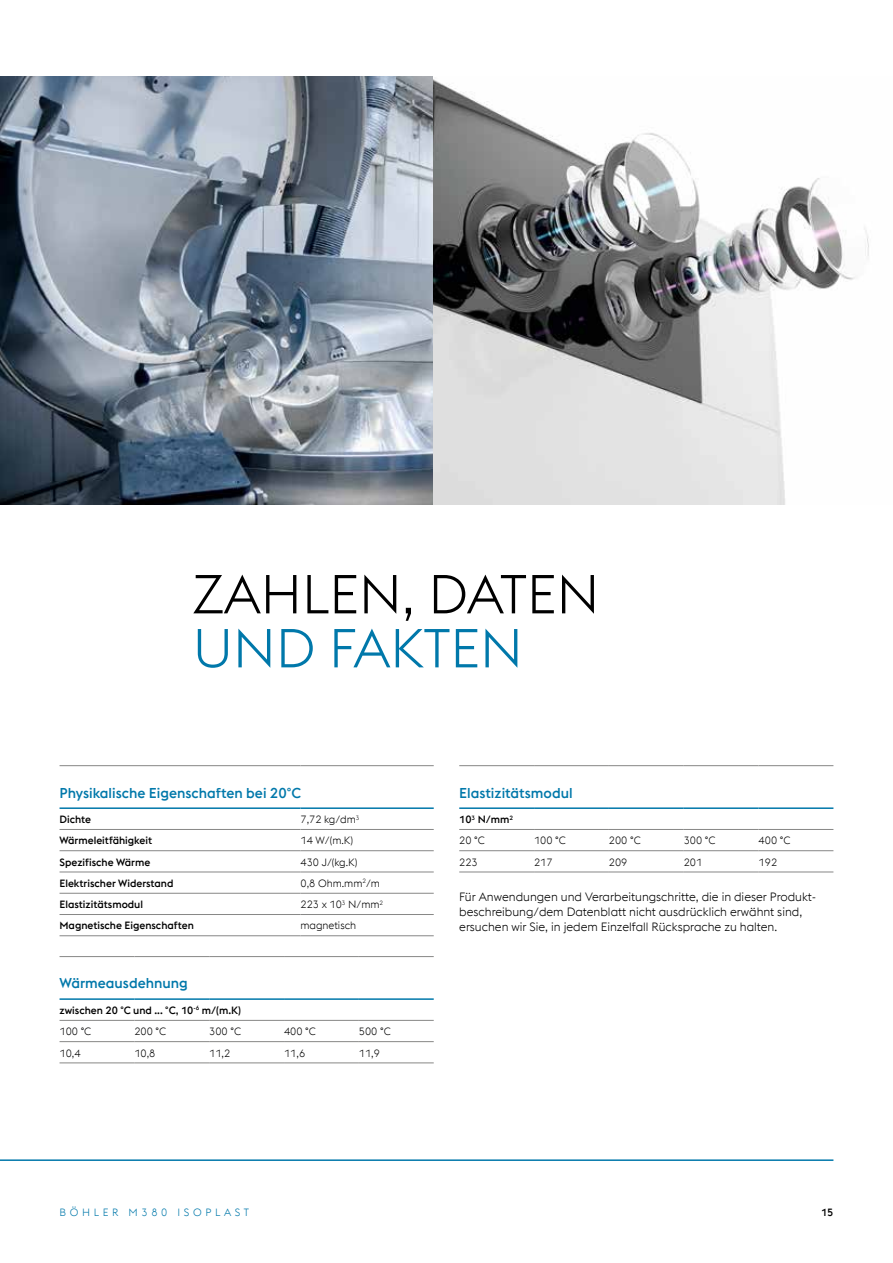
<style>
.page{position:relative;width:893px;height:1263px;background:#fff}
.page>*{position:absolute;margin:0;border:0;box-sizing:border-box;transform-origin:0 0}
.t1{font:300 54px "voestalpine";color:#000}
.t2{font:300 54px "voestalpine";color:#0078aa}
.t3{font:500 14.25px "voestalpine";color:#0078aa}
.t4{font:300 12px/15px "voestalpine";color:#000}
.t5{font:500 10.5px/21.3px "voestalpine";color:#000}
.t6{font:300 10.5px "voestalpine";color:#000}
.t7{font:300 10.5px "voestalpine";letter-spacing:.35em;color:#0078aa}
.s1{font-weight:300}
</style>
<div class="page">
<hr style="left:0;top:1159px;width:833px;height:2px;background:#0078aa">
<hr style="left:60px;top:829px;width:240px;height:1px;background:#878786">
<hr style="left:300px;top:829px;width:134px;height:1px;background:#878786">
<hr style="left:60px;top:850px;width:240px;height:1px;background:#878786">
<hr style="left:300px;top:850px;width:134px;height:1px;background:#878786">
<hr style="left:60px;top:872px;width:240px;height:1px;background:#878786">
<hr style="left:300px;top:872px;width:134px;height:1px;background:#878786">
<hr style="left:60px;top:893px;width:240px;height:1px;background:#878786">
<hr style="left:300px;top:893px;width:134px;height:1px;background:#878786">
<hr style="left:60px;top:914px;width:240px;height:1px;background:#878786">
<hr style="left:300px;top:914px;width:134px;height:1px;background:#878786">
<hr style="left:60px;top:935px;width:240px;height:1px;background:#878786">
<hr style="left:300px;top:935px;width:134px;height:1px;background:#878786">
<hr style="left:60px;top:765px;width:240px;height:1px;background:#878786">
<hr style="left:300px;top:765px;width:134px;height:1px;background:#878786">
<hr style="left:60px;top:807px;width:240px;height:2px;background:#0078aa">
<hr style="left:300px;top:807px;width:134px;height:2px;background:#0078aa">
<hr style="left:60px;top:1020px;width:74px;height:1px;background:#878786">
<hr style="left:134px;top:1020px;width:75px;height:1px;background:#878786">
<hr style="left:209px;top:1020px;width:75px;height:1px;background:#878786">
<hr style="left:284px;top:1020px;width:75px;height:1px;background:#878786">
<hr style="left:359px;top:1020px;width:75px;height:1px;background:#878786">
<hr style="left:60px;top:1041px;width:74px;height:1px;background:#878786">
<hr style="left:134px;top:1041px;width:75px;height:1px;background:#878786">
<hr style="left:209px;top:1041px;width:75px;height:1px;background:#878786">
<hr style="left:284px;top:1041px;width:75px;height:1px;background:#878786">
<hr style="left:359px;top:1041px;width:75px;height:1px;background:#878786">
<hr style="left:60px;top:1063px;width:74px;height:1px;background:#878786">
<hr style="left:134px;top:1063px;width:75px;height:1px;background:#878786">
<hr style="left:209px;top:1063px;width:75px;height:1px;background:#878786">
<hr style="left:284px;top:1063px;width:75px;height:1px;background:#878786">
<hr style="left:359px;top:1063px;width:75px;height:1px;background:#878786">
<hr style="left:60px;top:956px;width:74px;height:1px;background:#878786">
<hr style="left:134px;top:956px;width:75px;height:1px;background:#878786">
<hr style="left:209px;top:956px;width:75px;height:1px;background:#878786">
<hr style="left:284px;top:956px;width:75px;height:1px;background:#878786">
<hr style="left:359px;top:956px;width:75px;height:1px;background:#878786">
<hr style="left:60px;top:998px;width:74px;height:2px;background:#0078aa">
<hr style="left:134px;top:998px;width:75px;height:2px;background:#0078aa">
<hr style="left:209px;top:998px;width:75px;height:2px;background:#0078aa">
<hr style="left:284px;top:998px;width:75px;height:2px;background:#0078aa">
<hr style="left:359px;top:998px;width:75px;height:2px;background:#0078aa">
<hr style="left:459px;top:829px;width:75px;height:1px;background:#878786">
<hr style="left:534px;top:829px;width:75px;height:1px;background:#878786">
<hr style="left:609px;top:829px;width:75px;height:1px;background:#878786">
<hr style="left:684px;top:829px;width:75px;height:1px;background:#878786">
<hr style="left:759px;top:829px;width:74px;height:1px;background:#878786">
<hr style="left:459px;top:850px;width:75px;height:1px;background:#878786">
<hr style="left:534px;top:850px;width:75px;height:1px;background:#878786">
<hr style="left:609px;top:850px;width:75px;height:1px;background:#878786">
<hr style="left:684px;top:850px;width:75px;height:1px;background:#878786">
<hr style="left:759px;top:850px;width:74px;height:1px;background:#878786">
<hr style="left:459px;top:872px;width:75px;height:1px;background:#878786">
<hr style="left:534px;top:872px;width:75px;height:1px;background:#878786">
<hr style="left:609px;top:872px;width:75px;height:1px;background:#878786">
<hr style="left:684px;top:872px;width:75px;height:1px;background:#878786">
<hr style="left:759px;top:872px;width:74px;height:1px;background:#878786">
<hr style="left:459px;top:765px;width:75px;height:1px;background:#878786">
<hr style="left:534px;top:765px;width:75px;height:1px;background:#878786">
<hr style="left:609px;top:765px;width:75px;height:1px;background:#878786">
<hr style="left:684px;top:765px;width:75px;height:1px;background:#878786">
<hr style="left:759px;top:765px;width:74px;height:1px;background:#878786">
<hr style="left:459px;top:807px;width:75px;height:2px;background:#0078aa">
<hr style="left:534px;top:807px;width:75px;height:2px;background:#0078aa">
<hr style="left:609px;top:807px;width:75px;height:2px;background:#0078aa">
<hr style="left:684px;top:807px;width:75px;height:2px;background:#0078aa">
<hr style="left:759px;top:807px;width:74px;height:2px;background:#0078aa">
<img style="left:0;top:77px;width:434px;height:427px">
<svg style="left:434px;top:79px;width:435px;height:425px"></svg>
<h1 class="t1" style="left:193px;top:563px;width:408px">ZAHLEN, DATEN</h1>
<h1 class="t2" style="left:193px;top:617px;width:332px">UND FAKTEN</h1>
<p class="t3" style="left:60px;top:784px;width:243px">Physikalische Eigenschaften bei 20°C</p>
<p class="t5" style="left:60px;top:809px;width:33px">Dichte</p>
<p class="t6" style="left:300px;top:813px;width:61px">7,72 kg/dm<sup>3</sup></p>
<p class="t5" style="left:60px;top:830px;width:94px">Wärmeleitfähigkeit</p>
<p class="t6" style="left:300px;top:834px;width:54px">14 W/(m.K)</p>
<p class="t5" style="left:60px;top:851px;width:92px">Spezifische Wärme</p>
<p class="t6" style="left:300px;top:856px;width:58px">430 J/(kg.K)</p>
<p class="t5" style="left:60px;top:872px;width:116px">Elektrischer Widerstand</p>
<p class="t6" style="left:300px;top:877px;width:81px">0,8 Ohm.mm<sup>2</sup>/m</p>
<p class="t5" style="left:60px;top:894px;width:85px">Elastizitätsmodul</p>
<p class="t6" style="left:300px;top:898px;width:84px">223 x 10<sup>3</sup> N/mm<sup>2</sup></p>
<p class="t5" style="left:60px;top:915px;width:136px">Magnetische Eigenschaften</p>
<p class="t6" style="left:300px;top:919px;width:57px">magnetisch</p>
<p class="t3" style="left:60px;top:975px;width:130px">Wärmeausdehnung</p>
<p class="t5" style="left:60px;top:999px;width:183px">zwischen 20 °C und ... °C, 10<sup>-6</sup> m/(m.K)<br><span class="s1">100 °C</span></p>
<p class="t6" style="left:134px;top:1025px;width:33px">200 °C</p>
<p class="t6" style="left:209px;top:1025px;width:33px">300 °C</p>
<p class="t6" style="left:284px;top:1025px;width:33px">400 °C</p>
<p class="t6" style="left:359px;top:1025px;width:33px">500 °C</p>
<p class="t6" style="left:60px;top:1047px;width:23px">10,4</p>
<p class="t6" style="left:134px;top:1047px;width:23px">10,8</p>
<p class="t6" style="left:209px;top:1047px;width:23px">11,2</p>
<p class="t6" style="left:284px;top:1047px;width:23px">11,6</p>
<p class="t6" style="left:359px;top:1047px;width:23px">11,9</p>
<p class="t3" style="left:459px;top:784px;width:115px">Elastizitätsmodul</p>
<p class="t5" style="left:459px;top:809px;width:55px">10<sup>3</sup> N/mm<sup>2<br></sup><span class="s1">20 °C</span></p>
<p class="t6" style="left:534px;top:834px;width:33px">100 °C</p>
<p class="t6" style="left:609px;top:834px;width:33px">200 °C</p>
<p class="t6" style="left:684px;top:834px;width:33px">300 °C</p>
<p class="t6" style="left:759px;top:834px;width:33px">400 °C</p>
<p class="t6" style="left:459px;top:856px;width:20px">223</p>
<p class="t6" style="left:534px;top:856px;width:20px">217</p>
<p class="t6" style="left:609px;top:856px;width:20px">209</p>
<p class="t6" style="left:684px;top:856px;width:20px">201</p>
<p class="t6" style="left:759px;top:856px;width:20px">192</p>
<p class="t4" style="left:459px;top:889px;width:358px">Für Anwendungen und Verarbeitungschritte, die in dieser Produkt&shy;beschreibung/dem Datenblatt nicht ausdrücklich erwähnt sind, ersuchen wir Sie, in jedem Einzelfall Rücksprache zu halten.</p>
<p class="t7" style="left:60px;top:1206px;width:191px">BÖHLER M380 ISOPLAST</p>
<p class="t5" style="left:821px;top:1201px;width:14px">15</p>
</div>
